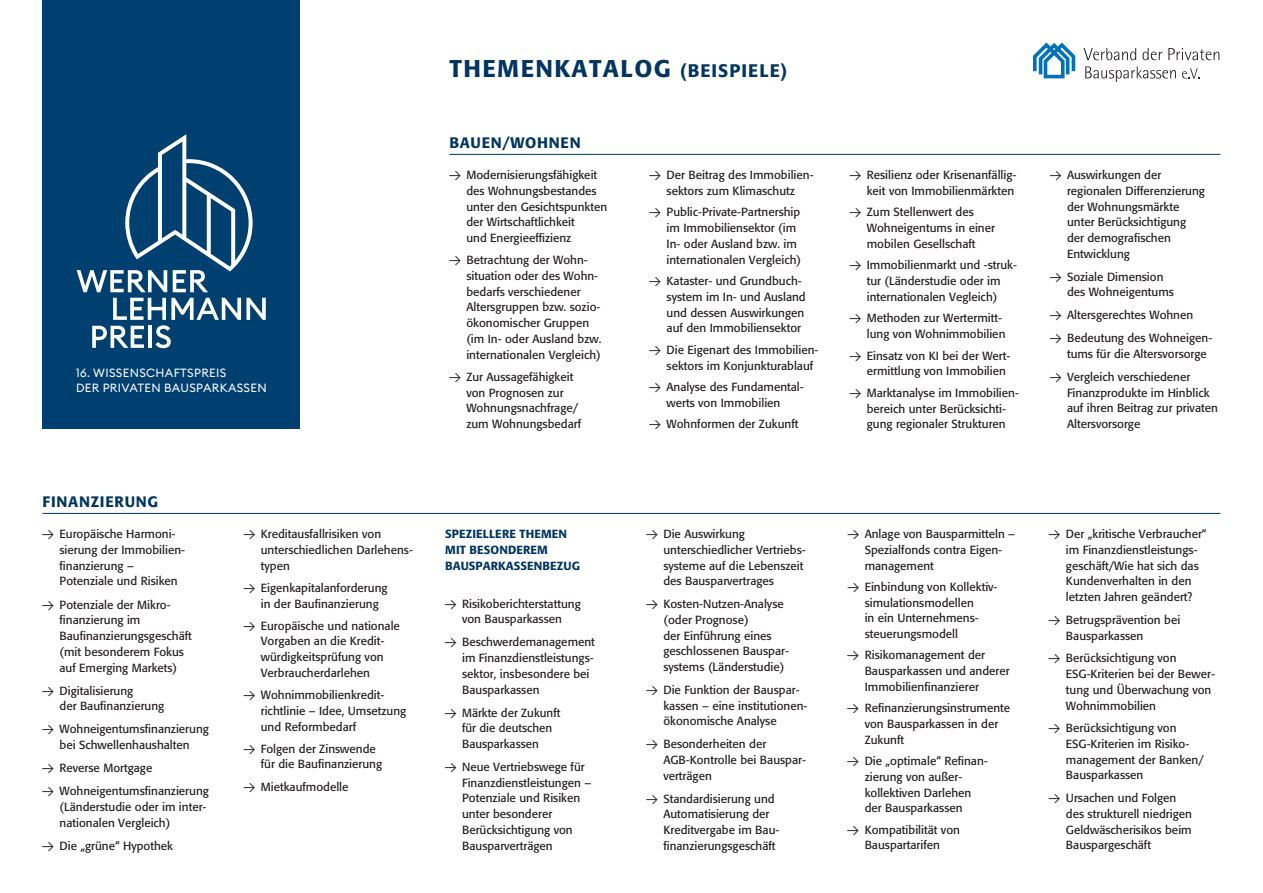
<style>
.page{position:relative;width:1263px;height:893px;background:#fff}
.page>*{position:absolute;margin:0;border:0;box-sizing:border-box;transform-origin:0 0}
.t1{font:500 24px "Formata Std";letter-spacing:.06em;color:#003562}
.t2{font:500 15px "Formata Std";letter-spacing:.05em;color:#003562}
.t3{font:11.85px/15.1px "Euclid Square";letter-spacing:.03em;color:#fff}
.t4{font:11.7px/15.8px "Formata Std";color:#231f20}
.t5{font:500 11.7px/15.8px "Formata Std";letter-spacing:.01em;color:#003562}
.s1{font-family:"The Sans Os F"}
.s2{font-size:18px}
</style>
<div class="page">
<hr style="left:449px;top:154px;width:771px;height:1px;background:#003562">
<hr style="left:43px;top:513px;width:1177px;height:1px;background:#003562">
<svg style="left:1033px;top:43px;width:42px;height:35px"></svg>
<svg style="left:1083px;top:48px;width:53px;height:12px"></svg>
<svg style="left:1142px;top:48px;width:20px;height:12px"></svg>
<svg style="left:1168px;top:48px;width:51px;height:12px"></svg>
<svg style="left:1085px;top:66px;width:91px;height:16px"></svg>
<svg style="left:1182px;top:68px;width:17px;height:11px"></svg>
<div style="left:43px;top:0;width:257px;height:428px;background:#004071"></div>
<svg style="left:77px;top:134px;width:176px;height:158px"></svg>
<svg style="left:92px;top:298px;width:174px;height:50px"></svg>
<p class="t3" style="left:76px;top:365px;width:192px">16. WISSENSCHAFTSPREIS<br>DER PRIVATEN BAUSPARKASSEN</p>
<p class="t2" style="left:43px;top:492px;width:117px">FINANZIERUNG</p>
<p class="t4" style="left:60px;top:526px;width:126px;text-indent:-17px"><span class="s1">→</span> Europäische Harmoni-- sierung der Immobilien&shy;finanzierung –<br>Potenziale und Risiken</p>
<p class="t4" style="left:60px;top:596px;width:134px;text-indent:-17px"><span class="s1">→</span> Potenziale der Mikro&shy;finanzierung im<br>Baufinanzierungsgeschäft (mit besonderem Fokus auf Emerging Markets)</p>
<p class="t4" style="left:60px;top:683px;width:106px;text-indent:-17px"><span class="s1">→</span> Digitalisierung<br>der Baufinanzierung</p>
<p class="t4" style="left:43px;top:721px;width:168px;text-align:center"><span class="s1">→</span> Wohneigentumsfinanzierung bei Schwellenhaushalten</p>
<p class="t4" style="left:43px;top:760px;width:111px"><span class="s1">→</span> Reverse Mortgage</p>
<p class="t4" style="left:60px;top:783px;width:151px;text-indent:-17px"><span class="s1">→</span> Wohneigentumsfinanzierung (Länderstudie oder im inter&shy;nationalen Vergleich)</p>
<p class="t4" style="left:43px;top:838px;width:132px"><span class="s1">→</span> Die „grüne“ Hypothek</p>
<p class="t4" style="left:261px;top:526px;width:154px;text-indent:-17px"><span class="s1">→</span> Kreditausfallrisiken von unterschiedlichen Darlehens&shy;typen</p>
<p class="t4" style="left:261px;top:580px;width:128px;text-indent:-17px"><span class="s1">→</span> Eigenkapitalanforderung in der Baufinanzierung</p>
<p class="t4" style="left:261px;top:618px;width:141px;text-indent:-17px"><span class="s1">→</span> Europäische und nationale<br>Vorgaben an die Kredit&shy;würdigkeitsprüfung von<br>Verbraucherdarlehen</p>
<p class="t4" style="left:261px;top:687px;width:147px;text-indent:-17px"><span class="s1">→</span> Wohnimmobilienkredit&shy;richtlinie – Idee, Umsetzung und Reformbedarf</p>
<p class="t4" style="left:261px;top:741px;width:123px;text-indent:-17px"><span class="s1">→</span> Folgen der Zinswende für die Baufinanzierung</p>
<p class="t4" style="left:244px;top:778px;width:106px"><span class="s1">→</span> Mietkaufmodelle</p>
<h1 class="t1" style="left:449px;top:53px;width:339px">THEMENKATALOG <span class="s2">(BEISPIELE)</span></h1>
<p class="t2" style="left:449px;top:133px;width:133px">BAUEN/WOHNEN</p>
<p class="t4" style="left:466px;top:167px;width:142px;text-indent:-17px"><span class="s1">→</span> Modernisierungsfähigkeit des Wohnungsbestandes unter den Gesichtspunkten der Wirtschaftlichkeit<br>und Energieeffizienz</p>
<p class="t4" style="left:466px;top:252px;width:137px;text-indent:-17px"><span class="s1">→</span> Betrachtung der Wohn&shy;situation oder des Wohn&shy;bedarfs verschiedener<br>Altersgruppen bzw. sozio&shy;ökonomischer Gruppen (im In- oder Ausland bzw. internationalen Vergleich)</p>
<p class="t4" style="left:466px;top:369px;width:116px;text-indent:-17px"><span class="s1">→</span> Zur Aussagefähigkeit von Prognosen zur<br>Wohnungsnachfrage/ zum Wohnungsbedarf</p>
<p class="t4" style="left:649px;top:167px;width:165px;text-align:center"><span class="s1">→</span> Der Beitrag des Immobilien&shy;sektors zum Klimaschutz</p>
<p class="t4" style="left:666px;top:204px;width:136px;text-indent:-17px"><span class="s1">→</span> Public-Private-Partnership im Immobiliensektor (im<br>In- oder Ausland bzw. im internationalen Vergleich)</p>
<p class="t4" style="left:666px;top:273px;width:141px;text-indent:-17px"><span class="s1">→</span> Kataster- und Grundbuch&shy;system im In- und Ausland und dessen Auswirkungen auf den Immobiliensektor</p>
<p class="t4" style="left:666px;top:342px;width:153px;text-indent:-17px"><span class="s1">→</span> Die Eigenart des Immobilien&shy;sektors im Konjunkturablauf</p>
<p class="t4" style="left:649px;top:379px;width:156px;text-align:center"><span class="s1">→</span> Analyse des Fundamental&shy;werts von Immobilien</p>
<p class="t4" style="left:649px;top:416px;width:150px"><span class="s1">→</span> Wohnformen der Zukunft</p>
<p class="t4" style="left:850px;top:167px;width:168px;text-align:right"><span class="s1">→</span> Resilienz oder Krisenanfällig&shy;keit von Immobilienmärkten</p>
<p class="t4" style="left:867px;top:204px;width:130px;text-indent:-17px"><span class="s1">→</span> Zum Stellenwert des<br>Wohneigentums in einer mobilen Gesellschaft</p>
<p class="t4" style="left:850px;top:257px;width:169px;text-align:center"><span class="s1">→</span> Immobilienmarkt und -struk&shy;tur (Länderstudie oder im internationalen Vegleich)</p>
<p class="t4" style="left:850px;top:310px;width:157px;text-align:right"><span class="s1">→</span> Methoden zur Wertermitt&shy;lung von Wohnimmobilien</p>
<p class="t4" style="left:867px;top:348px;width:145px;text-indent:-17px"><span class="s1">→</span> Einsatz von KI bei der Wert&shy;ermittlung von Immobilien</p>
<p class="t4" style="left:850px;top:385px;width:171px;text-align:center"><span class="s1">→</span> Marktanalyse im Immobilien&shy;bereich unter Berücksichti-<br>gung regionaler Strukturen</p>
<p class="t4" style="left:1067px;top:167px;width:139px;text-indent:-17px"><span class="s1">→</span> Auswirkungen der regionalen Differenzierung der Wohnungsmärkte unter Berücksichtigung der demografischen<br>Entwicklung</p>
<p class="t4" style="left:1067px;top:269px;width:108px;text-indent:-17px"><span class="s1">→</span> Soziale Dimension des Wohneigentums</p>
<p class="t4" style="left:1050px;top:307px;width:145px"><span class="s1">→</span> Altersgerechtes Wohnen</p>
<p class="t4" style="left:1067px;top:330px;width:147px;text-indent:-17px"><span class="s1">→</span> Bedeutung des Wohneigen&shy;tums für die Altersvorsorge</p>
<p class="t4" style="left:1067px;top:369px;width:152px;text-indent:-17px"><span class="s1">→</span> Vergleich verschiedener<br>Finanzprodukte im Hinblick auf ihren Beitrag zur privaten<br>Altersvorsorge</p>
<p class="t5" style="left:445px;top:526px;width:136px">SPEZIELLERE THEMEN<br>MIT BESONDEREM<br>BAUSPARKASSENBEZUG</p>
<p class="t4" style="left:445px;top:595px;width:137px;text-align:center"><span class="s1">→</span> Risikoberichterstattung von Bausparkassen</p>
<p class="t4" style="left:462px;top:634px;width:134px;text-indent:-17px"><span class="s1">→</span> Beschwerdemanagement im Finanzdienstleistungs&shy;sektor, insbesondere bei<br>Bausparkassen</p>
<p class="t4" style="left:462px;top:704px;width:100px;text-indent:-17px"><span class="s1">→</span> Märkte der Zukunft für die deutschen<br>Bausparkassen</p>
<p class="t4" style="left:462px;top:759px;width:131px;text-indent:-17px"><span class="s1">→</span> Neue Vertriebswege für<br>Finanzdienstleistungen –<br>Potenziale und Risiken unter besonderer<br>Berücksichtigung von<br>Bausparverträgen</p>
<p class="t4" style="left:663px;top:526px;width:144px;text-indent:-17px"><span class="s1">→</span> Die Auswirkung unterschiedlicher Vertriebs&shy;systeme auf die Lebenszeit des Bausparvertrages</p>
<p class="t4" style="left:663px;top:596px;width:127px;text-indent:-17px"><span class="s1">→</span> Kosten-Nutzen-Analyse (oder Prognose)<br>der Einführung eines geschlossenen Bauspar&shy;systems (Länderstudie)</p>
<p class="t4" style="left:663px;top:682px;width:146px;text-indent:-17px"><span class="s1">→</span> Die Funktion der Bauspar&shy;kassen – eine institutionen&shy;ökonomische Analyse</p>
<p class="t4" style="left:663px;top:736px;width:144px;text-indent:-17px"><span class="s1">→</span> Besonderheiten der<br>AGB-Kontrolle bei Bauspar&shy;verträgen</p>
<p class="t4" style="left:663px;top:790px;width:118px;text-indent:-17px"><span class="s1">→</span> Standardisierung und<br>Automatisierung der<br>Kreditvergabe im Bau&shy;finanzierungsgeschäft</p>
<p class="t4" style="left:865px;top:526px;width:152px;text-indent:-17px"><span class="s1">→</span> Anlage von Bausparmitteln –<br>Spezialfonds contra Eigen&shy;management</p>
<p class="t4" style="left:865px;top:579px;width:134px;text-indent:-17px"><span class="s1">→</span> Einbindung von Kollektiv&shy;simulationsmodellen<br>in ein Unternehmens&shy;steuerungsmodell</p>
<p class="t4" style="left:865px;top:647px;width:146px;text-indent:-17px"><span class="s1">→</span> Risikomanagement der<br>Bausparkassen und anderer<br>Immobilienfinanzierer</p>
<p class="t4" style="left:865px;top:700px;width:147px;text-indent:-17px"><span class="s1">→</span> Refinanzierungsinstrumente von Bausparkassen in der<br>Zukunft</p>
<p class="t4" style="left:865px;top:753px;width:125px;text-indent:-17px"><span class="s1">→</span> Die „optimale“ Refinan&shy;zierung von außer&shy;kollektiven Darlehen der Bausparkassen</p>
<p class="t4" style="left:848px;top:821px;width:114px;text-align:center"><span class="s1">→</span> Kompatibilität von<br>Bauspartarifen</p>
<p class="t4" style="left:1066px;top:526px;width:142px;text-indent:-17px"><span class="s1">→</span> Der „kritische Verbraucher“ im Finanzdienstleistungs&shy;geschäft/Wie hat sich das<br>Kundenverhalten in den letzten Jahren geändert?</p>
<p class="t4" style="left:1066px;top:612px;width:116px;text-indent:-17px"><span class="s1">→</span> Betrugsprävention bei<br>Bausparkassen</p>
<p class="t4" style="left:1066px;top:650px;width:150px;text-indent:-17px"><span class="s1">→</span> Berücksichtigung von<br>ESG--Kriterien bei der Bewer&shy;tung und Überwachung von<br>Wohnimmobilien</p>
<p class="t4" style="left:1066px;top:720px;width:139px;text-indent:-17px"><span class="s1">→</span> Berücksichtigung von<br>ESG--Kriterien im Risiko&shy;management der Banken/<br>Bausparkassen</p>
<p class="t4" style="left:1066px;top:790px;width:128px;text-indent:-17px"><span class="s1">→</span> Ursachen und Folgen des strukturell niedrigen<br>Geldwäscherisikos beim<br>Bauspargeschäft</p>
</div>
